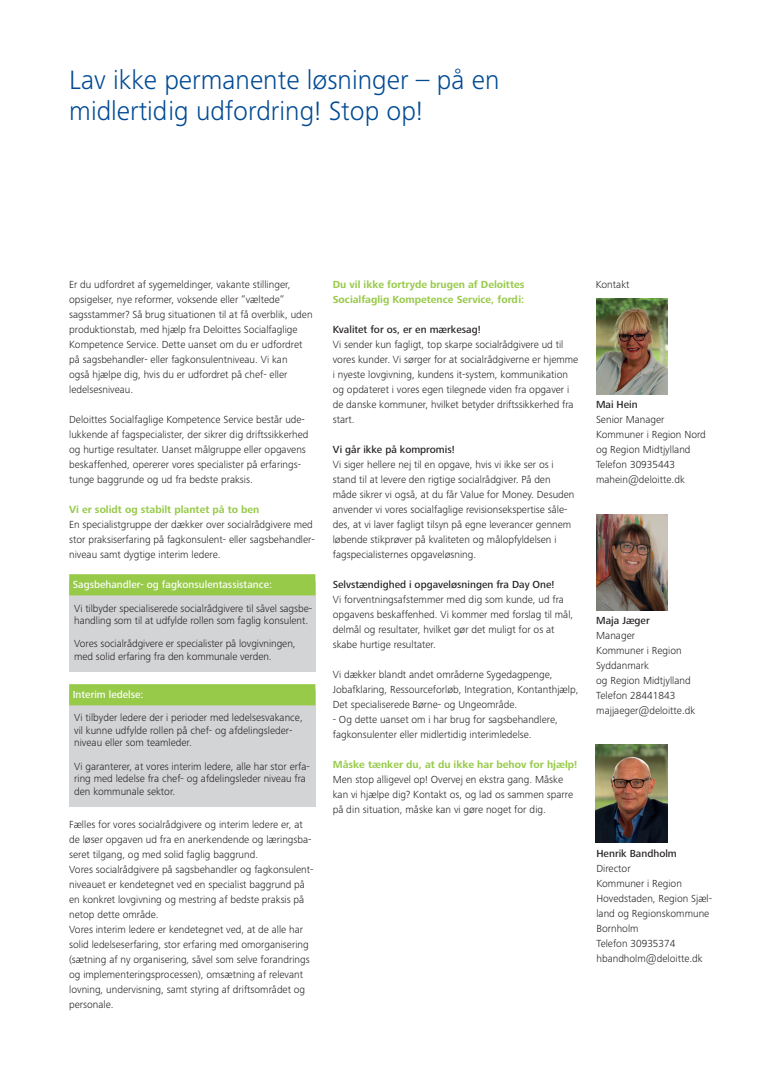
<style>
.page{position:relative;width:780px;height:1088px;background:#fff}
.page>*{position:absolute;margin:0;border:0;box-sizing:border-box;transform-origin:0 0}
._03__Page_header__22{font:300 27.5px "Frutiger Next Pro";color:#014a94}
._00__Body{font:300 10.62px/15px "Frutiger Next Pro";color:#231f20}
._08__Tabel__light__8{font:300 10.62px/12.5px "Frutiger Next Pro";color:#231f20}
._02__Subheading_8_5{font:700 10.62px/15px "Frutiger Next Pro";color:#97ca49}
._01__Body_medium{font:500 10.62px "Frutiger Next Pro";color:#231f20}
._08__Tabel_header__m{font:500 10.62px "Frutiger Next Pro";color:#fff}
._00__Body-2{font:500 10.62px "Frutiger Next Pro";color:#231f20}
</style>
<div class="page">
<img style="left:595px;top:744px;width:72px;height:98px">
<div style="left:69px;top:581px;width:246px;height:90px;background:#d3d4d6"></div>
<div style="left:69px;top:574px;width:246px;height:21px;background:#97ca49"></div>
<div style="left:69px;top:691px;width:246px;height:116px;background:#d3d4d6"></div>
<div style="left:69px;top:684px;width:246px;height:21px;background:#97ca49"></div>
<img style="left:597px;top:299px;width:70px;height:96px">
<img style="left:596px;top:515px;width:71px;height:95px">
<p class="_03__Page_header__22" style="left:69px;top:64px;width:432px">Lav ikke permanente løsninger – på en</p>
<p class="_03__Page_header__22" style="left:69px;top:95px;width:355px">midlertidig udfordring! Stop op!</p>
<p class="_00__Body" style="left:69px;top:277px;width:245px">Er du udfordret af sygemeldinger, vakante stillinger, opsigelser, nye reformer, voksende eller ”væltede” sagsstammer? Så brug situationen til at få overblik, uden produktionstab, med hjælp fra Deloittes Socialfaglige Kompetence Service. Dette uanset om du er udfordret på sagsbehandler- eller fagkonsulentniveau. Vi kan</p>
<p class="_00__Body" style="left:69px;top:367px;width:220px">også hjælpe dig, hvis du er udfordret på chef- eller ledelsesniveau.</p>
<p class="_00__Body" style="left:69px;top:412px;width:241px">Deloittes Socialfaglige Kompetence Service består ude&shy;lukkende af fagspecialister, der sikrer dig driftssikkerhed og hurtige resultater. Uanset målgruppe eller opgavens beskaffenhed, opererer vores specialister på erfarings&shy;tunge baggrunde og ud fra bedste praksis.</p>
<p class="_02__Subheading_8_5" style="left:69px;top:502px;width:192px">Vi er solidt og stabilt plantet på to ben</p>
<p class="_00__Body" style="left:69px;top:517px;width:247px">En specialistgruppe der dækker over socialrådgivere med stor praksiserfaring på fagkonsulent- eller sagsbehandler&shy;niveau samt dygtige interim ledere.</p>
<p class="_08__Tabel_header__m" style="left:73px;top:579px;width:201px">Sagsbehandler- og fagkonsulentassistance:</p>
<p class="_08__Tabel__light__8" style="left:74px;top:602px;width:239px">Vi tilbyder specialiserede socialrådgivere til såvel sagsbe&shy;handling som til at udfylde rollen som faglig konsulent.</p>
<p class="_08__Tabel__light__8" style="left:74px;top:637px;width:223px">Vores socialrådgivere er specialister på lovgivningen, med solid erfaring fra den kommunale verden.</p>
<p class="_08__Tabel_header__m" style="left:73px;top:689px;width:72px">Interim ledelse:</p>
<p class="_08__Tabel__light__8" style="left:74px;top:712px;width:230px">Vi tilbyder ledere der i perioder med ledelsesvakance, vil kunne udfylde rollen på chef- og afdelingsleder&shy;niveau eller som teamleder.</p>
<p class="_08__Tabel__light__8" style="left:74px;top:760px;width:237px">Vi garanterer, at vores interim ledere, alle har stor erfa&shy;ring med ledelse fra chef- og afdelingsleder niveau fra den kommunale sektor.</p>
<p class="_00__Body" style="left:69px;top:817px;width:244px">Fælles for vores socialrådgivere og interim ledere er, at de løser opgaven ud fra en anerkendende og læringsba&shy;seret tilgang, og med solid faglig baggrund.</p>
<p class="_00__Body" style="left:69px;top:862px;width:246px">Vores socialrådgivere på sagsbehandler og fagkonsulent&shy;niveauet er kendetegnet ved en specialist baggrund på en konkret lovgivning og mestring af bedste praksis på netop dette område.</p>
<p class="_00__Body" style="left:69px;top:922px;width:242px">Vores interim ledere er kendetegnet ved, at de alle har solid ledelseserfaring, stor erfaring med omorganisering (sætning af ny organisering, såvel som selve forandrings og implementeringsprocessen), omsætning af relevant lovning, undervisning, samt styring af driftsområdet og personale.</p>
<p class="_02__Subheading_8_5" style="left:333px;top:277px;width:193px">Du vil ikke fortryde brugen af Deloittes<br>Socialfaglig Kompetence Service, fordi:</p>
<p class="_01__Body_medium" style="left:333px;top:323px;width:149px">Kvalitet for os, er en mærkesag!</p>
<p class="_00__Body" style="left:333px;top:337px;width:247px">Vi sender kun fagligt, top skarpe socialrådgivere ud til vores kunder. Vi sørger for at socialrådgiverne er hjemme i nyeste lovgivning, kundens it-system, kommunikation og opdateret i vores egen tilegnede viden fra opgaver i de danske kommuner, hvilket betyder driftssikkerhed fra start.</p>
<p class="_01__Body_medium" style="left:333px;top:443px;width:123px">Vi går ikke på kompromis!</p>
<p class="_00__Body" style="left:333px;top:457px;width:243px">Vi siger hellere nej til en opgave, hvis vi ikke ser os i stand til at levere den rigtige socialrådgiver. På den måde sikrer vi også, at du får Value for Money. Desuden anvender vi vores socialfaglige revisionsekspertise såle&shy;des, at vi laver fagligt tilsyn på egne leverancer gennem løbende stikprøver på kvaliteten og målopfyldelsen i fagspecialisternes opgaveløsning.</p>
<p class="_01__Body_medium" style="left:333px;top:578px;width:223px">Selvstændighed i opgaveløsningen fra Day One!</p>
<p class="_00__Body" style="left:333px;top:592px;width:242px">Vi forventningsafstemmer med dig som kunde, ud fra opgavens beskaffenhed. Vi kommer med forslag til mål, delmål og resultater, hvilket gør det muligt for os at skabe hurtige resultater.</p>
<p class="_00__Body" style="left:333px;top:667px;width:247px">Vi dækker blandt andet områderne Sygedagpenge,<br>Jobafklaring, Ressourceforløb, Integration, Kontanthjælp,<br>Det specialiserede Børne- og Ungeområde.</p>
<p class="_00__Body" style="left:333px;top:712px;width:227px">- Og dette uanset om i har brug for sagsbehandlere, fagkonsulenter eller midlertidig interimledelse.</p>
<p class="_02__Subheading_8_5" style="left:333px;top:757px;width:246px">Måske tænker du, at du ikke har behov for hjælp!</p>
<p class="_00__Body" style="left:333px;top:772px;width:242px">Men stop alligevel op! Overvej en ekstra gang. Måske kan vi hjælpe dig? Kontakt os, og lad os sammen sparre på din situation, måske kan vi gøre noget for dig.</p>
<p class="_00__Body" style="left:595px;top:277px;width:35px">Kontakt</p>
<p class="_00__Body-2" style="left:596px;top:399px;width:43px">Mai Hein</p>
<p class="_00__Body" style="left:596px;top:412px;width:70px">Senior Manager</p>
<p class="_00__Body" style="left:596px;top:427px;width:111px">Kommuner i Region Nord og Region Midtjylland</p>
<p class="_00__Body" style="left:596px;top:457px;width:81px">Telefon 30935443</p>
<p class="_00__Body" style="left:596px;top:472px;width:90px">mahein@deloitte.dk</p>
<p class="_00__Body-2" style="left:596px;top:615px;width:55px">Maja Jæger</p>
<p class="_00__Body" style="left:596px;top:628px;width:40px">Manager</p>
<p class="_00__Body" style="left:596px;top:643px;width:87px">Kommuner i Region<br>Syddanmark</p>
<p class="_00__Body" style="left:596px;top:673px;width:96px">og Region Midtjylland</p>
<p class="_00__Body" style="left:596px;top:688px;width:81px">Telefon 28441843</p>
<p class="_00__Body" style="left:596px;top:703px;width:100px">majjaeger@deloitte.dk</p>
<p class="_00__Body-2" style="left:596px;top:848px;width:82px">Henrik Bandholm</p>
<p class="_00__Body" style="left:596px;top:861px;width:36px">Director</p>
<p class="_00__Body" style="left:596px;top:876px;width:117px">Kommuner i Region<br>Hovedstaden, Region Sjæl&shy;land og Regionskommune<br>Bornholm</p>
<p class="_00__Body" style="left:596px;top:936px;width:81px">Telefon 30935374</p>
<p class="_00__Body" style="left:596px;top:951px;width:108px">hbandholm@deloitte.dk</p>
</div>
